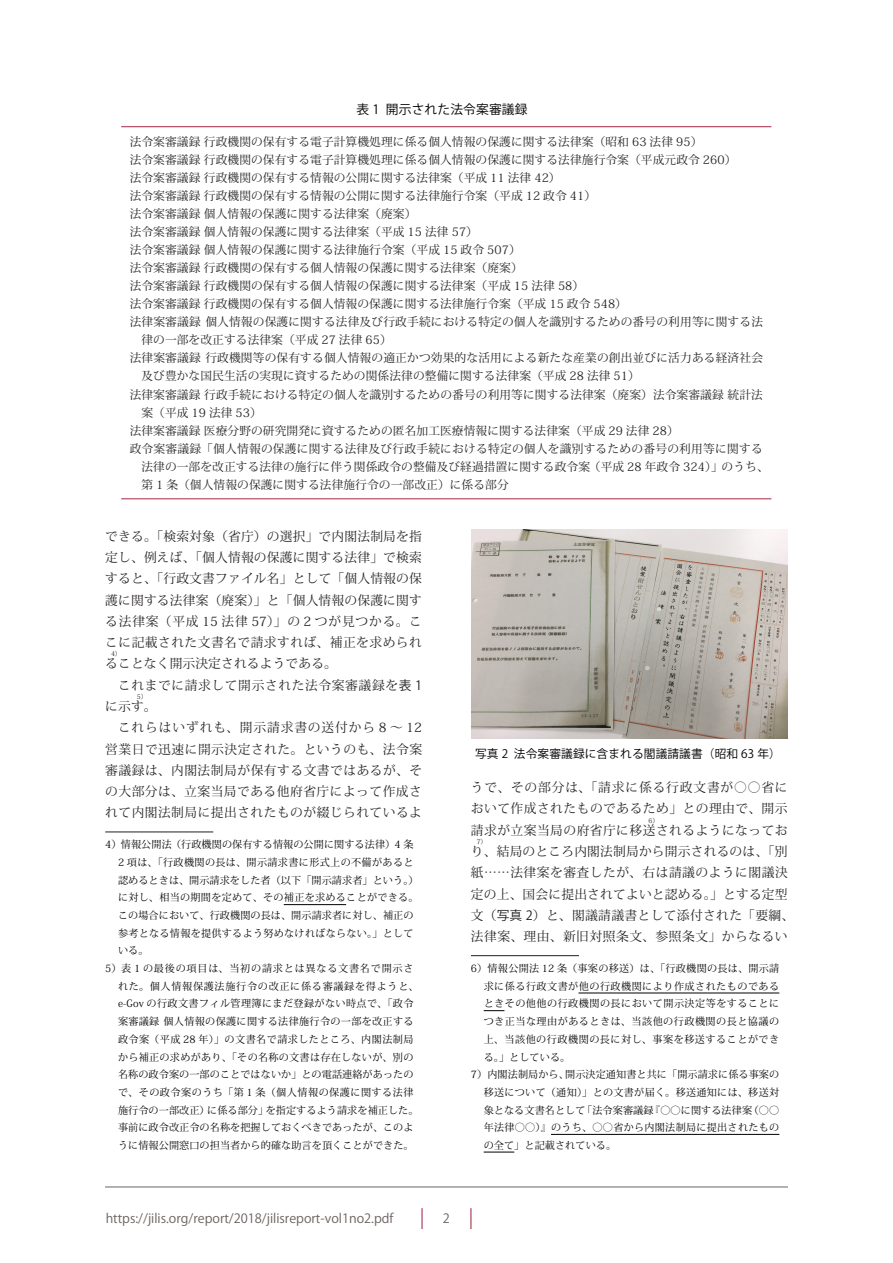
<style>
.page{position:relative;width:893px;height:1263px;background:#fff}
.page>*{position:absolute;margin:0;border:0;box-sizing:border-box;transform-origin:0 0}
.本文{font:12.75px/21.3px "Koz Min Pr 6 N";letter-spacing:.035em;color:#231f20;text-align:justify}
.t1{font:12.75px "Koz Go Pr 6 N";color:#6b6360}
.本文-2{font:12.75px "Koz Min Pr 6 N";letter-spacing:.015em;color:#231f20}
.キャプション{font:12.75px "Koz Go Pr 6 N";letter-spacing:.01em;color:#000}
.本文インデントなし{font:11.7px/18px "Koz Min Pr 6 N";letter-spacing:.01em;color:#231f20}
.キャプション-2{font:11.7px "Koz Go Pr 6 N";letter-spacing:.01em;color:#000}
.脚注{font:10.05px/17.7px "Koz Min Pr 6 N";letter-spacing:.03em;color:#000}
.本文-3{font:6.45px "Koz Min Pr 6 N";color:#231f20}
.s1{font-family:"Koz Go Pr 6 N"}
</style>
<div class="page">
<hr style="left:105px;top:1187px;width:683px;height:1px;background:#6b6360">
<hr style="left:421px;top:1208px;width:2px;height:21px;background:#a32946">
<svg style="left:470px;top:1208px;width:1px;height:21px"></svg>
<hr style="left:105px;top:832px;width:108px;height:1px;background:#231f20">
<hr style="left:284px;top:904px;width:62px;height:1px;background:#000">
<hr style="left:471px;top:955px;width:108px;height:1px;background:#231f20">
<hr style="left:578px;top:993px;width:201px;height:1px;background:#000">
<svg style="left:484px;top:1010px;width:20px;height:1px"></svg>
<hr style="left:551px;top:1134px;width:228px;height:1px;background:#000">
<hr style="left:484px;top:1152px;width:30px;height:1px;background:#000">
<hr style="left:121px;top:498px;width:650px;height:1px;background:#a32946">
<hr style="left:121px;top:126px;width:650px;height:1px;background:#a32946">
<img style="left:472px;top:529px;width:316px;height:209px">
<p class="キャプション" style="left:356px;top:102px;width:173px">表 1 開示された法令案審議録</p>
<p class="本文インデントなし" style="left:130px;top:132px;width:574px">法令案審議録 行政機関の保有する電子計算機処理に係る個人情報の保護に関する法律案（昭和 63 法律 95）</p>
<p class="本文インデントなし" style="left:130px;top:151px;width:608px">法令案審議録 行政機関の保有する電子計算機処理に係る個人情報の保護に関する法律施行令案（平成元政令 260）</p>
<p class="本文インデントなし" style="left:130px;top:169px;width:432px">法令案審議録 行政機関の保有する情報の公開に関する法律案（平成 11 法律 42）</p>
<p class="本文インデントなし" style="left:130px;top:187px;width:468px">法令案審議録 行政機関の保有する情報の公開に関する法律施行令案（平成 12 政令 41）</p>
<p class="本文インデントなし" style="left:130px;top:205px;width:288px">法令案審議録 個人情報の保護に関する法律案（廃案）</p>
<p class="本文インデントなし" style="left:130px;top:223px;width:350px">法令案審議録 個人情報の保護に関する法律案（平成 15 法律 57）</p>
<p class="本文インデントなし" style="left:130px;top:241px;width:392px">法令案審議録 個人情報の保護に関する法律施行令案（平成 15 政令 507）</p>
<p class="本文インデントなし" style="left:130px;top:259px;width:394px">法令案審議録 行政機関の保有する個人情報の保護に関する法律案（廃案）</p>
<p class="本文インデントなし" style="left:130px;top:277px;width:456px">法令案審議録 行政機関の保有する個人情報の保護に関する法律案（平成 15 法律 58）</p>
<p class="本文インデントなし" style="left:130px;top:295px;width:499px">法令案審議録 行政機関の保有する個人情報の保護に関する法律施行令案（平成 15 政令 548）</p>
<p class="本文インデントなし" style="left:141px;top:313px;width:623px;text-indent:-12px">法律案審議録 個人情報の保護に関する法律及び行政手続における特定の個人を識別するための番号の利用等に関する法律の一部を改正する法律案（平成 27 法律 65）</p>
<p class="本文インデントなし" style="left:141px;top:349px;width:623px;text-indent:-12px">法律案審議録 行政機関等の保有する個人情報の適正かつ効果的な活用による新たな産業の創出並びに活力ある経済社会及び豊かな国民生活の実現に資するための関係法律の整備に関する法律案（平成 28 法律 51）</p>
<p class="本文インデントなし" style="left:141px;top:385px;width:623px;text-indent:-12px">法律案審議録 行政手続における特定の個人を識別するための番号の利用等に関する法律案（廃案）法令案審議録 統計法案（平成 19 法律 53）</p>
<p class="本文インデントなし" style="left:130px;top:422px;width:551px">法律案審議録 医療分野の研究開発に資するための匿名加工医療情報に関する法律案（平成 29 法律 28）</p>
<p class="本文インデントなし" style="left:141px;top:440px;width:629px;text-indent:-12px">政令案審議録「個人情報の保護に関する法律及び行政手続における特定の個人を識別するための番号の利用等に関する法律の一部を改正する法律の施行に伴う関係政令の整備及び経過措置に関する政令案（平成 28 年政令 324）」のうち、第 1 条（個人情報の保護に関する法律施行令の一部改正）に係る部分</p>
<p class="本文" style="left:105px;top:526px;width:318px">できる。「検索対象（省庁）の選択」で内閣法制局を指定し、例えば、「個人情報の保護に関する法律」で検索すると、「行政文書ファイル名」として「個人情報の保護に関する法律案（廃案）」と「個人情報の保護に関する法律案（平成 15 法律 57）」の 2 つが見つかる。ここに記載された文書名で請求すれば、補正を求められることなく開示決定されるようである。</p>
<p class="本文-3" style="left:111px;top:650px;width:12px">4）</p>
<p class="本文" style="left:105px;top:675px;width:318px;text-indent:13px">これまでに請求して開示された法令案審議録を<span class="s1">表 1</span>に示す。</p>
<p class="本文-3" style="left:137px;top:693px;width:12px">5）</p>
<p class="本文" style="left:105px;top:717px;width:318px;text-indent:13px">これらはいずれも、開示請求書の送付から 8 ～ 12営業日で迅速に開示決定された。というのも、法令案審議録は、内閣法制局が保有する文書ではあるが、その大部分は、立案当局である他府省庁によって作成されて内閣法制局に提出されたものが綴じられているよ</p>
<p class="脚注" style="left:118px;top:836px;width:302px;text-indent:-13px">4）情報公開法（行政機関の保有する情報の公開に関する法律）4 条<br>2 項は、「行政機関の長は、開示請求書に形式上の不備があると認めるときは、開示請求をした者（以下「開示請求者」という。）に対し、相当の期間を定めて、その補正を求めることができる。この場合において、行政機関の長は、開示請求者に対し、補正の参考となる情報を提供するよう努めなければならない。」としている。</p>
<p class="脚注" style="left:118px;top:960px;width:302px;text-indent:-13px">5）表 1 の最後の項目は、当初の請求とは異なる文書名で開示された。個人情報保護法施行令の改正に係る審議録を得ようと、e-Gov の行政文書フィル管理簿にまだ登録がない時点で、「政令案審議録 個人情報の保護に関する法律施行令の一部を改正する政令案（平成 28 年）」の文書名で請求したところ、内閣法制局から補正の求めがあり、「その名称の文書は存在しないが、別の名称の政令案の一部のことではないか」との電話連絡があったので、その政令案のうち「第 1 条（個人情報の保護に関する法律施行令の一部改正）に係る部分」を指定するよう請求を補正した。事前に政令改正令の名称を把握しておくべきであったが、このように情報公開窓口の担当者から的確な助言を頂くことができた。</p>
<p class="キャプション-2" style="left:475px;top:747px;width:307px">写真 2 法令案審議録に含まれる閣議請議書（昭和 63 年）</p>
<p class="本文" style="left:471px;top:777px;width:318px">うで、その部分は、「請求に係る行政文書が○○省において作成されたものであるため」との理由で、開示請求が立案当局の府省庁に移送されるようになってお</p>
<p class="本文-3" style="left:649px;top:817px;width:12px">6）</p>
<p class="本文-2" style="left:471px;top:844px;width:318px">り、結局のところ内閣法制局から開示されるのは、「別</p>
<p class="本文-3" style="left:477px;top:838px;width:12px">7）</p>
<p class="本文" style="left:471px;top:862px;width:325px;text-align:left">紙……法律案を審査したが、右は請議のように閣議決定の上、国会に提出されてよいと認める。」とする定型文（<span class="s1">写真 2</span>）と、閣議請議書として添付された「要綱、法律案、理由、新旧対照条文、参照条文」からなるい</p>
<p class="脚注" style="left:484px;top:960px;width:297px;text-align:justify;text-indent:-13px">6）情報公開法 12 条（事案の移送）は、「行政機関の長は、開示請求に係る行政文書が他の行政機関により作成されたものであるときその他他の行政機関の長において開示決定等をすることにつき正当な理由があるときは、当該他の行政機関の長と協議の上、当該他の行政機関の長に対し、事案を移送することができる。」としている。</p>
<p class="脚注" style="left:484px;top:1066px;width:297px;text-align:justify;text-indent:-13px">7）内閣法制局から、開示決定通知書と共に「開示請求に係る事案の移送について（通知）」との文書が届く。移送通知には、移送対象となる文書名として「法令案審議録『〇〇に関する法律案（〇〇年法律〇〇）』のうち、〇〇省から内閣法制局に提出されたものの全て」と記載されている。</p>
<p class="t1" style="left:106px;top:1211px;width:289px">https://jilis.org/report/2018/jilisreport-vol1no2.pdf</p>
<p class="t1" style="left:443px;top:1211px;width:9px">2</p>
</div>
